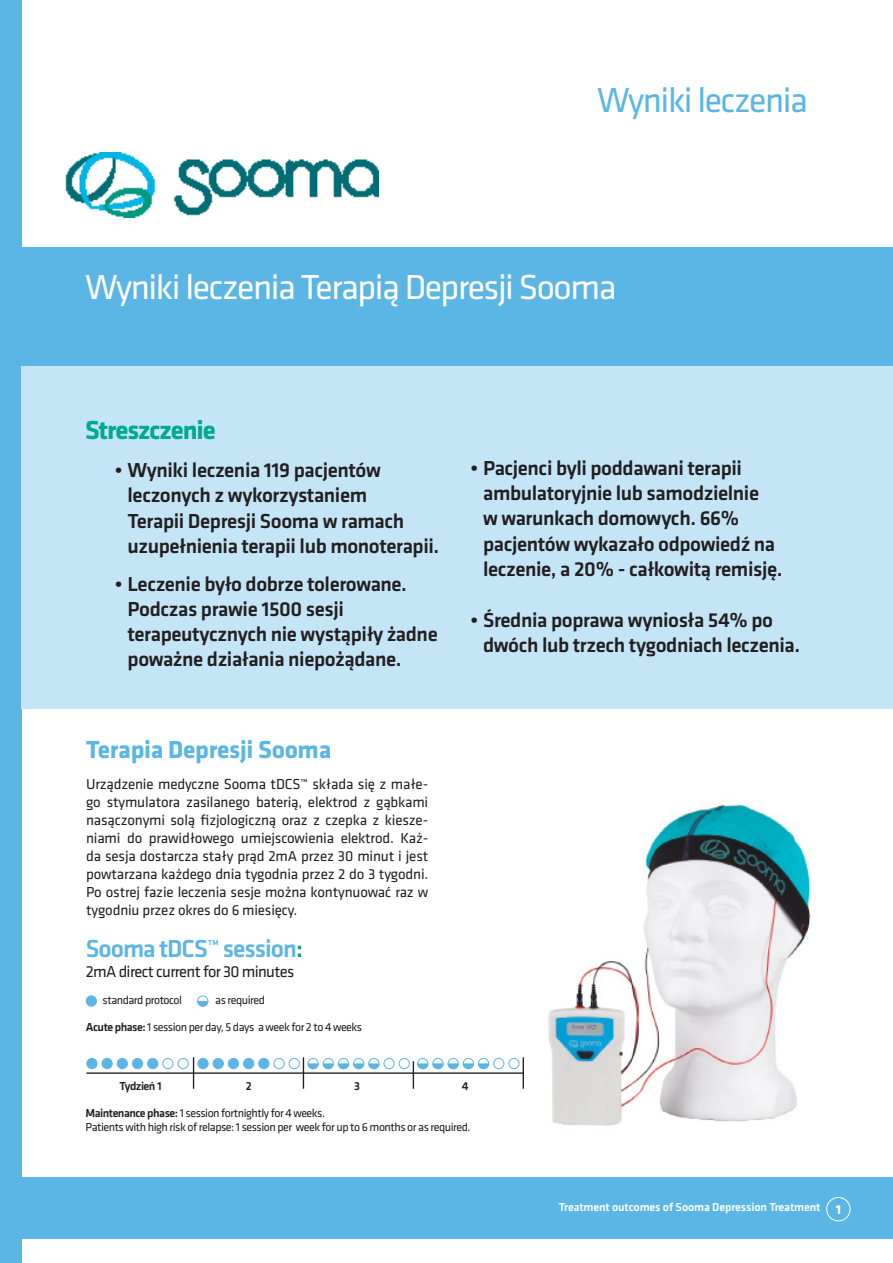
<style>
.page{position:relative;width:893px;height:1263px;background:#fff}
.page>*{position:absolute;margin:0;border:0;box-sizing:border-box;transform-origin:0 0}
.otsi{font:36px "Klavika";letter-spacing:-.04em;color:#fff}
.otsi-2{font:36px "Klavika";letter-spacing:-.04em;color:#5bb6e5}
.otsi-3{font:700 27px "Klavika";letter-spacing:-.04em;color:#00a98f}
.kuva{font:700 25.5px "Klavika";letter-spacing:-.01em;color:#5bb6e5}
.otsi-4{font:500 25.5px "Klavika";letter-spacing:-.04em;color:#5bb6e5}
.t1{font:500 21px/25.2px "Klavika";letter-spacing:-.02em;color:#231f20}
.otsi-5{font:16.5px "Klavika";letter-spacing:-.04em;color:#231f20}
.kuva-2{font:15px/18px "Klavika";letter-spacing:-.01em;color:#231f20;text-align:justify}
.small_ots{font:700 13.65px "Klavika";color:#fff}
.otsi-6{font:12px "Klavika";letter-spacing:-.04em;color:#231f20}
.small_ots-2{font:500 12px "Klavika";letter-spacing:-.01em;color:#fff}
.otsi-7{font:500 12px "Klavika";letter-spacing:-.04em;color:#231f20}
.s1{color:#1b967e}
.s2{font-weight:500}
</style>
<div class="page">
<div style="left:0;top:1178px;width:893px;height:61px;background:#5bb6e5"></div>
<div style="left:0;top:247px;width:893px;height:119px;background:#5bb6e5"></div>
<div style="left:0;top:0;width:21px;height:1263px;background:#5bb6e5"></div>
<img style="left:65px;top:152px;width:313px;height:65px">
<div style="left:21px;top:366px;width:872px;height:343px;background:#c4e5f6"></div>
<div style="left:826px;top:1197px;width:24px;height:24px;border:1px solid #fff;border-radius:50%"></div>
<img style="left:548px;top:804px;width:263px;height:322px">
<hr style="left:86px;top:1072px;width:437px;height:2px;background:#231f20">
<hr style="left:193px;top:1057px;width:1px;height:32px;background:#231f20">
<hr style="left:303px;top:1057px;width:1px;height:32px;background:#231f20">
<hr style="left:523px;top:1057px;width:1px;height:32px;background:#231f20">
<div style="left:117px;top:1058px;width:10px;height:11px;background:#5bb6e5;border-radius:50%"></div>
<div style="left:117px;top:1058px;width:11px;height:11px;border:1px solid #5bb6e5;border-radius:50%"></div>
<div style="left:228px;top:1058px;width:11px;height:11px;background:#5bb6e5;border-radius:50%"></div>
<div style="left:228px;top:1058px;width:11px;height:11px;border:1px solid #5bb6e5;border-radius:50%"></div>
<div style="left:338px;top:1058px;width:11px;height:11px;border:1px solid #5bb6e5;border-radius:50%"></div>
<div style="left:132px;top:1058px;width:11px;height:11px;background:#5bb6e5;border-radius:50%"></div>
<div style="left:132px;top:1058px;width:11px;height:11px;border:1px solid #5bb6e5;border-radius:50%"></div>
<div style="left:243px;top:1058px;width:11px;height:11px;background:#5bb6e5;border-radius:50%"></div>
<div style="left:243px;top:1058px;width:11px;height:11px;border:1px solid #5bb6e5;border-radius:50%"></div>
<div style="left:353px;top:1058px;width:11px;height:11px;border:1px solid #5bb6e5;border-radius:50%"></div>
<div style="left:148px;top:1058px;width:10px;height:11px;background:#5bb6e5;border-radius:50%"></div>
<div style="left:147px;top:1058px;width:11px;height:11px;border:1px solid #5bb6e5;border-radius:50%"></div>
<div style="left:259px;top:1058px;width:10px;height:11px;background:#5bb6e5;border-radius:50%"></div>
<div style="left:258px;top:1058px;width:11px;height:11px;border:1px solid #5bb6e5;border-radius:50%"></div>
<div style="left:368px;top:1058px;width:11px;height:11px;border:1px solid #5bb6e5;border-radius:50%"></div>
<div style="left:162px;top:1058px;width:11px;height:11px;border:1px solid #5bb6e5;border-radius:50%"></div>
<div style="left:274px;top:1058px;width:10px;height:11px;border:1px solid #5bb6e5;border-radius:50%"></div>
<div style="left:384px;top:1058px;width:11px;height:11px;border:1px solid #5bb6e5;border-radius:50%"></div>
<div style="left:178px;top:1058px;width:11px;height:11px;border:1px solid #5bb6e5;border-radius:50%"></div>
<div style="left:289px;top:1058px;width:11px;height:11px;border:1px solid #5bb6e5;border-radius:50%"></div>
<div style="left:399px;top:1058px;width:11px;height:11px;border:1px solid #5bb6e5;border-radius:50%"></div>
<div style="left:87px;top:1058px;width:10px;height:11px;background:#5bb6e5;border-radius:50%"></div>
<div style="left:86px;top:1058px;width:11px;height:11px;border:1px solid #5bb6e5;border-radius:50%"></div>
<div style="left:198px;top:1058px;width:10px;height:11px;background:#5bb6e5;border-radius:50%"></div>
<div style="left:198px;top:1058px;width:11px;height:11px;border:1px solid #5bb6e5;border-radius:50%"></div>
<div style="left:308px;top:1058px;width:11px;height:11px;border:1px solid #5bb6e5;border-radius:50%"></div>
<div style="left:102px;top:1058px;width:10px;height:11px;background:#5bb6e5;border-radius:50%"></div>
<div style="left:102px;top:1058px;width:11px;height:11px;border:1px solid #5bb6e5;border-radius:50%"></div>
<div style="left:213px;top:1058px;width:10px;height:11px;background:#5bb6e5;border-radius:50%"></div>
<div style="left:213px;top:1058px;width:11px;height:11px;border:1px solid #5bb6e5;border-radius:50%"></div>
<div style="left:323px;top:1058px;width:11px;height:11px;border:1px solid #5bb6e5;border-radius:50%"></div>
<svg style="left:307px;top:1063px;width:73px;height:6px"></svg>
<div style="left:86px;top:996px;width:10px;height:10px;background:#5bb6e5;border-radius:50%"></div>
<div style="left:86px;top:995px;width:11px;height:11px;border:1px solid #5bb6e5;border-radius:50%"></div>
<div style="left:197px;top:995px;width:11px;height:11px;border:1px solid #5bb6e5;border-radius:50%"></div>
<svg style="left:197px;top:1000px;width:12px;height:7px"></svg>
<div style="left:448px;top:1058px;width:11px;height:11px;border:1px solid #5bb6e5;border-radius:50%"></div>
<div style="left:463px;top:1058px;width:11px;height:11px;border:1px solid #5bb6e5;border-radius:50%"></div>
<div style="left:478px;top:1058px;width:11px;height:11px;border:1px solid #5bb6e5;border-radius:50%"></div>
<div style="left:493px;top:1058px;width:11px;height:11px;border:1px solid #5bb6e5;border-radius:50%"></div>
<div style="left:508px;top:1058px;width:11px;height:11px;border:1px solid #5bb6e5;border-radius:50%"></div>
<div style="left:417px;top:1058px;width:11px;height:11px;border:1px solid #5bb6e5;border-radius:50%"></div>
<div style="left:432px;top:1058px;width:11px;height:11px;border:1px solid #5bb6e5;border-radius:50%"></div>
<svg style="left:413px;top:1061px;width:76px;height:28px"></svg>
<p class="otsi-2" style="left:597px;top:81px;width:212px">Wyniki leczenia</p>
<p class="otsi" style="left:85px;top:268px;width:533px">Wyniki leczenia Terapią Depresji Sooma</p>
<p class="otsi-3" style="left:85px;top:415px;width:133px">Streszczenie</p>
<p class="t1" style="left:128px;top:458px;width:313px;text-indent:-13px">• Wyniki leczenia 119 pacjentów leczonych z wykorzystaniem<br>Terapii Depresji Sooma w ramach uzupełnienia terapii lub monoterapii.</p>
<p class="t1" style="left:128px;top:571px;width:312px;text-indent:-13px">• Leczenie było dobrze tolerowane.<br>Podczas prawie 1500 sesji terapeutycznych nie wystąpiły żadne poważne działania niepożądane.</p>
<p class="t1" style="left:483px;top:456px;width:301px;text-indent:-13px">• Pacjenci byli poddawani terapii ambulatoryjnie lub samodzielnie<br>w warunkach domowych. 66% pacjentów wykazało odpowiedź na leczenie, a 20% - całkowitą remisję.</p>
<p class="t1" style="left:483px;top:607px;width:319px;text-indent:-13px">• Średnia poprawa wyniosła 54% po dwóch lub trzech tygodniach leczenia.</p>
<p class="kuva" style="left:86px;top:736px;width:247px">Terapia Depresji Sooma</p>
<p class="kuva-2" style="left:86px;top:775px;width:344px">Urządzenie medyczne Sooma tDCS™ składa się z małe&shy;go stymulatora zasilanego baterią, elektrod z gąbkami nasączonymi solą fizjologiczną oraz z czepka z kiesze&shy;niami do prawidłowego umiejscowienia elektrod. Każ&shy;da sesja dostarcza stały prąd 2mA przez 30 minut i jest powtarzana każdego dnia tygodnia przez 2 do 3 tygodni.<br>Po ostrej fazie leczenia sesje można kontynuować raz w tygodniu przez okres do 6 miesięcy.</p>
<p class="otsi-4" style="left:86px;top:935px;width:219px">Sooma tDCS™ session<span class="s1">:</span></p>
<p class="otsi-5" style="left:86px;top:963px;width:210px">2mA direct current for 30 minutes</p>
<p class="otsi-6" style="left:103px;top:994px;width:81px">standard protocol</p>
<p class="otsi-6" style="left:215px;top:994px;width:51px">as required</p>
<p class="otsi-6" style="left:86px;top:1021px;width:278px"><span class="s2">Acute phase:</span> 1 session per day, 5 days a week for 2 to 4 weeks</p>
<p class="otsi-7" style="left:119px;top:1080px;width:44px">Tydzień 1</p>
<p class="otsi-7" style="left:246px;top:1080px;width:8px">2</p>
<p class="otsi-7" style="left:354px;top:1080px;width:7px">3</p>
<p class="otsi-7" style="left:462px;top:1080px;width:8px">4</p>
<p class="otsi-6" style="left:86px;top:1106px;width:241px"><span class="s2">Maintenance phase:</span> 1 session fortnightly for 4 weeks.</p>
<p class="otsi-6" style="left:86px;top:1121px;width:387px">Patients with high risk of relapse: 1 session per week for up to 6 months or as required.</p>
<p class="small_ots-2" style="left:559px;top:1200px;width:263px">Treatment outcomes of Sooma Depression Treatment</p>
<p class="small_ots" style="left:836px;top:1201px;width:7px">1</p>
</div>
